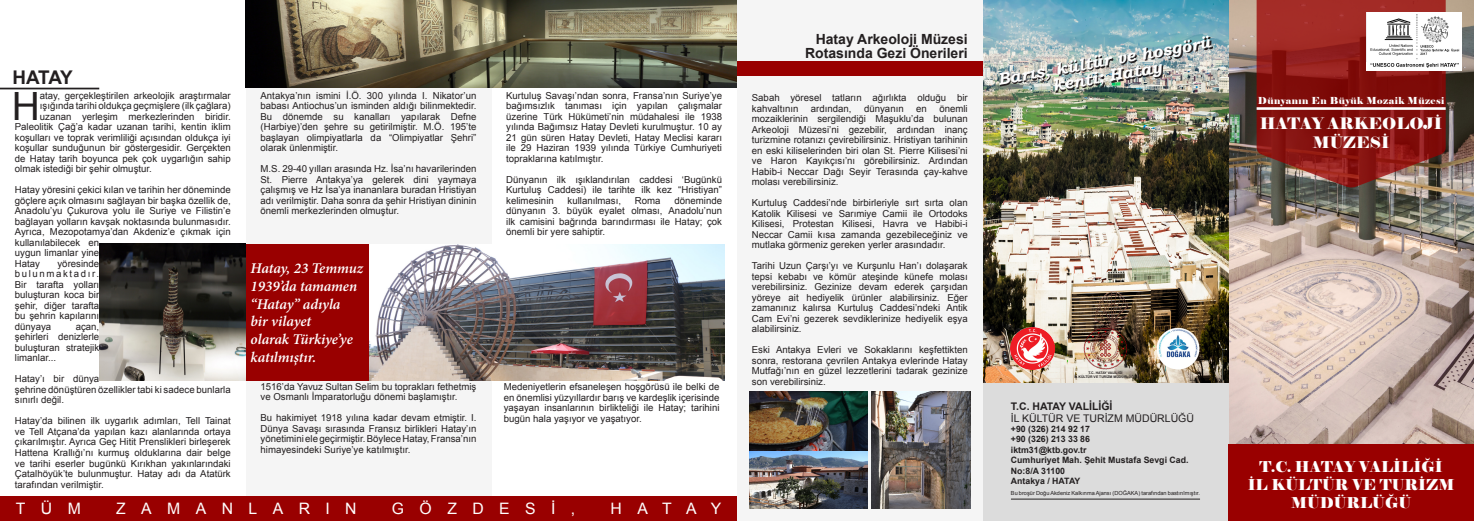
<style>
.page{position:relative;width:1474px;height:521px;background:#fff}
.page>*{position:absolute;margin:0;border:0;box-sizing:border-box;transform-origin:0 0}
.t1{font:38.94px "Arial";color:#231f20}
.t2{font:700 18.9px "Arial";letter-spacing:-.075em;color:#231f20}
.t3{font:italic 700 16.62px/15.8px "Bookman Old Style";color:#fff;text-align:center}
.t4{font:15.75px "Arial";letter-spacing:.98em;color:#fff}
.t5{font:15.75px/18.9px "Elephant";color:#fff;text-align:center}
.t6{font:italic 600 14.88px/17.8px "Minion Pro";letter-spacing:-.01em;color:#fff}
.t7{font:14.88px/17.8px "Elephant";color:#fff;text-align:center}
.t8{font:700 14px "Arial";color:#231f20}
.t9{font:10.5px "Arial";color:#231f20}
.t10{font:700 10.5px "Arial";color:#231f20}
.t11{font:9.62px/10.5px "Arial";color:#231f20;text-align:justify}
.t12{font:9.62px "Elephant";letter-spacing:.04em;color:#fff}
.t13{font:700 8.75px/10.5px "Arial";color:#231f20}
.t14{font:5.6px "Arial";color:#231f20}
.t15{font:700 3.5px "Arial";color:#231f20}
</style>
<div class="page">
<img style="left:1228px;top:0;width:245px;height:444px">
<div style="left:982px;top:0;width:246px;height:521px;background:#dcdcdc"></div>
<img style="left:982px;top:0;width:246px;height:383px">
<div style="left:737px;top:0;width:245px;height:521px;background:#f5f5f5"></div>
<div style="left:246px;top:0;width:245px;height:521px;background:#f5f5f5"></div>
<img style="left:368px;top:244px;width:356px;height:136px">
<img style="left:246px;top:0;width:491px;height:88px">
<img style="left:99px;top:244px;width:147px;height:136px">
<hr style="left:1010px;top:499px;width:189px;height:1px;background:#231f20">
<div style="left:737px;top:61px;width:245px;height:15px;background:#900"></div>
<hr style="left:0;top:88px;width:99px;height:1px;background:#231f20">
<div style="left:0;top:496px;width:737px;height:25px;background:#900"></div>
<svg style="left:1256px;top:0;width:189px;height:188px"></svg>
<div style="left:1228px;top:444px;width:245px;height:77px;background:#900"></div>
<hr style="left:1256px;top:107px;width:189px;height:3px;background:#fff">
<div style="left:246px;top:244px;width:122px;height:136px;background:#900"></div>
<img style="left:1000px;top:37px;width:213px;height:55px">
<img style="left:871px;top:391px;width:99px;height:117px">
<img style="left:749px;top:391px;width:118px;height:117px">
<img style="left:1366px;top:12px;width:95px;height:58px">
<img style="left:1010px;top:328px;width:44px;height:41px">
<img style="left:1083px;top:328px;width:44px;height:41px">
<img style="left:1156px;top:328px;width:43px;height:41px">
<p class="t2" style="left:12px;top:64px;width:62px">HATAY</p>
<p class="t1" style="left:12px;top:81px;width:30px">H</p>
<p class="t11" style="left:40px;top:90px;width:192px">atay, gerçekleştirilen arkeolojik araştırmalar</p>
<p class="t11" style="left:40px;top:101px;width:192px">ışığında tarihi oldukça geçmişlere (ilk çağlara)</p>
<p class="t11" style="left:40px;top:111px;width:192px">uzanan yerleşim merkezlerinden biridir.</p>
<p class="t11" style="left:15px;top:122px;width:217px">Paleolitik Çağ’a kadar uzanan tarihi, kentin iklim</p>
<p class="t11" style="left:15px;top:132px;width:217px">koşulları ve toprak verimliliği açısından oldukça iyi</p>
<p class="t11" style="left:15px;top:143px;width:217px">koşullar sunduğunun bir göstergesidir. Gerçekten</p>
<p class="t11" style="left:15px;top:153px;width:217px">de Hatay tarih boyunca pek çok uygarlığın sahip</p>
<p class="t11" style="left:15px;top:164px;width:138px">olmak istediği bir şehir olmuştur.</p>
<p class="t11" style="left:15px;top:185px;width:217px;text-align:left">Hatay yöresini çekici kılan ve tarihin her döneminde göçlere açık olmasını sağlayan bir başka özellik de, Anadolu’yu Çukurova yolu ile Suriye ve Filistin’e bağlayan yolların kavşak noktasında bulunmasıdır.<br>Ayrıca, Mezopotamya’dan Akdeniz’e çıkmak için kullanılabilecek en<br>uygun limanlar yine<br>Hatay</p>
<p class="t11" style="left:15px;top:258px;width:86px;text-indent:43px">yöresinde bulunmaktadır.<br>Bir tarafta yolları buluşturan koca bir şehir, diğer tarafta bu şehrin kapılarını dünyaya</p>
<p class="t11" style="left:15px;top:321px;width:86px;text-indent:61px">açan, şehirleri denizlerle buluşturan stratejik limanlar...</p>
<p class="t11" style="left:15px;top:374px;width:217px;text-align:left">Hatay’ı bir dünya<br>şehrine dönüştüren özellikler tabi ki sadece bunlarla sınırlı değil.</p>
<p class="t11" style="left:15px;top:416px;width:217px">Hatay’da bilinen ilk uygarlık adımları, Tell Tainat ve Tell Atçana’da yapılan kazı alanlarında ortaya çıkarılmıştır. Ayrıca Geç Hitit Prenslikleri birleşerek Hattena Krallığı’nı kurmuş olduklarına dair belge ve tarihi eserler bugünkü Kırıkhan yakınlarındaki Çatalhöyük’te bulunmuştur. Hatay adı da Atatürk tarafından verilmiştir.</p>
<p class="t11" style="left:260px;top:90px;width:217px">Antakya’nın ismini İ.Ö. 300 yılında I. Nikator’un babası Antiochus’un isminden aldığı bilinmektedir.<br>Bu dönemde su kanalları yapılarak Defne (Harbiye)’den şehre su getirilmiştir. M.Ö. 195’te başlayan olimpiyatlarla da “Olimpiyatlar Şehri” olarak ünlenmiştir.</p>
<p class="t11" style="left:260px;top:164px;width:217px">M.S. 29-40 yılları arasında Hz. İsa’nı havarilerinden St. Pierre Antakya’ya gelerek dini yaymaya çalışmış ve Hz İsa’ya inananlara buradan Hristiyan adı verilmiştir. Daha sonra da şehir Hristiyan dininin önemli merkezlerinden olmuştur.</p>
<p class="t6" style="left:251px;top:259px;width:114px">Hatay, 23 Temmuz<br>1939’da tamamen “Hatay” adıyla<br>bir vilayet<br>olarak Türkiye’ye katılmıştır.</p>
<p class="t11" style="left:260px;top:381px;width:217px">1516’da Yavuz Sultan Selim bu toprakları fethetmiş ve Osmanlı İmparatorluğu dönemi başlamıştır.</p>
<p class="t11" style="left:260px;top:413px;width:217px">Bu hakimiyet 1918 yılına kadar devam etmiştir. I.<br>Dünya Savaşı sırasında Fransız birlikleri Hatay’ın yönetimini ele geçirmiştir. Böylece Hatay, Fransa’nın himayesindeki Suriye’ye katılmıştır.</p>
<p class="t11" style="left:506px;top:90px;width:217px">Kurtuluş Savaşı’ndan sonra, Fransa’nın Suriye’ye bağımsızlık tanıması için yapılan çalışmalar üzerine Türk Hükümeti’nin müdahalesi ile 1938 yılında Bağımsız Hatay Devleti kurulmuştur. 10 ay 21 gün süren Hatay Devleti, Hatay Meclisi kararı ile 29 Haziran 1939 yılında Türkiye Cumhuriyeti topraklarına katılmıştır.</p>
<p class="t11" style="left:506px;top:174px;width:217px">Dünyanın ilk ışıklandırılan caddesi ‘Bugünkü Kurtuluş Caddesi) ile tarihte ilk kez “Hristiyan” kelimesinin</p>
<p class="t11" style="left:506px;top:195px;width:217px;text-indent:168px">döneminde dünyanın 3. büyük eyalet olması, Anadolu’nun ilk camisini bağrında barındırması ile Hatay; çok önemli bir yere sahiptir.</p>
<p class="t11" style="left:567px;top:195px;width:55px">kullanılması,</p>
<p class="t11" style="left:635px;top:195px;width:27px">Roma</p>
<p class="t11" style="left:504px;top:381px;width:217px">Medeniyetlerin efsaneleşen hoşgörüsü ile belki de en önemlisi yüzyıllardır barış ve kardeşlik içerisinde yaşayan insanlarının birlikteliği ile Hatay; tarihini bugün hala yaşıyor ve yaşatıyor.</p>
<p class="t4" style="left:16px;top:498px;width:66px">TÜM</p>
<p class="t4" style="left:116px;top:498px;width:242px">ZAMANLARIN</p>
<p class="t4" style="left:392px;top:498px;width:185px">GÖZDESİ,</p>
<p class="t4" style="left:610px;top:498px;width:112px">HATAY</p>
<p class="t8" style="left:815px;top:30px;width:153px">Hatay Arkeoloji Müzesi</p>
<p class="t8" style="left:805px;top:44px;width:164px">Rotasında Gezi Önerileri</p>
<p class="t11" style="left:752px;top:93px;width:217px">Sabah yöresel tatların ağırlıkta olduğu bir kahvaltının</p>
<p class="t11" style="left:752px;top:103px;width:217px;text-indent:187px">önemli mozaiklerinin sergilendiği Maşuklu’da bulunan Arkeoloji Müzesi’ni gezebilir, ardından inanç turizmine rotanızı çevirebilirsiniz. Hristiyan tarihinin en eski kiliselerinden biri olan St. Pierre Kilisesi’ni ve Haron Kayıkçısı’nı görebilirsiniz. Ardından Habib-i Neccar Dağı Seyir Terasında çay-kahve molası verebilirsiniz.</p>
<p class="t11" style="left:752px;top:198px;width:217px">Kurtuluş Caddesi’nde birbirleriyle sırt sırta olan Katolik Kilisesi ve Sarımiye Camii ile Ortodoks Kilisesi, Protestan Kilisesi, Havra ve Habibi-i Neccar Camii kısa zamanda gezebileceğiniz ve mutlaka görmeniz gereken yerler arasındadır.</p>
<p class="t11" style="left:752px;top:261px;width:217px">Tarihi Uzun Çarşı’yı ve Kurşunlu Han’ı dolaşarak tepsi kebabı ve kömür ateşinde künefe molası verebilirsiniz. Gezinize devam ederek çarşıdan yöreye ait hediyelik ürünler alabilirsiniz. Eğer zamanınız kalırsa Kurtuluş Caddesi’ndeki Antik Cam Evi’ni gezerek sevdiklerinize hediyelik eşya alabilirsiniz.</p>
<p class="t11" style="left:752px;top:345px;width:217px">Eski Antakya Evleri ve Sokaklarını keşfettikten sonra, restorana çevrilen Antakya evlerinde Hatay Mutfağı’nın en güzel lezzetlerini tadarak gezinize son verebilirsiniz.</p>
<p class="t11" style="left:811px;top:103px;width:42px">ardından,</p>
<p class="t11" style="left:864px;top:103px;width:41px">dünyanın</p>
<p class="t11" style="left:916px;top:103px;width:12px">en</p>
<p class="t3" style="left:996px;top:71px;width:217px;rotate:-10deg">Barış, kültür ve hoşgörü kenti; Hatay</p>
<p class="t15" style="left:1088px;top:370px;width:35px">T.C. HATAY VALİLİĞİ</p>
<p class="t15" style="left:1074px;top:374px;width:63px">İL KÜLTÜR VE TURİZM MÜDÜRLÜĞÜ</p>
<p class="t10" style="left:1010px;top:399px;width:103px">T.C. HATAY VALİLİĞİ</p>
<p class="t9" style="left:1010px;top:411px;width:184px">İL KÜLTÜR VE TURİZM MÜDÜRLÜĞÜ</p>
<p class="t13" style="left:1010px;top:424px;width:81px">+90 (326) 214 92 17</p>
<p class="t13" style="left:1010px;top:434px;width:81px">+90 (326) 213 33 86</p>
<p class="t13" style="left:1010px;top:445px;width:77px">iktm31@ktb.gov.tr</p>
<p class="t13" style="left:1010px;top:455px;width:179px">Cumhuriyet Mah. Şehit Mustafa Sevgi Cad.</p>
<p class="t13" style="left:1010px;top:466px;width:71px">No:8/A 31100<br>Antakya / HATAY</p>
<p class="t14" style="left:1010px;top:490px;width:190px">Bu broşür Doğu Akdeniz Kalkınma Ajansı (DOĞAKA) tarafından bastırılmıştır.</p>
<p class="t12" style="left:1257px;top:94px;width:188px">Dünyanın En Büyük Mozaik Müzesi</p>
<p class="t5" style="left:1259px;top:114px;width:184px">HATAY ARKEOLOJİ<br>MÜZESİ</p>
<p class="t7" style="left:1247px;top:458px;width:208px">T.C. HATAY VALİLİĞİ<br>İL KÜLTÜR VE TURİZM<br>MÜDÜRLÜĞÜ</p>
</div>
